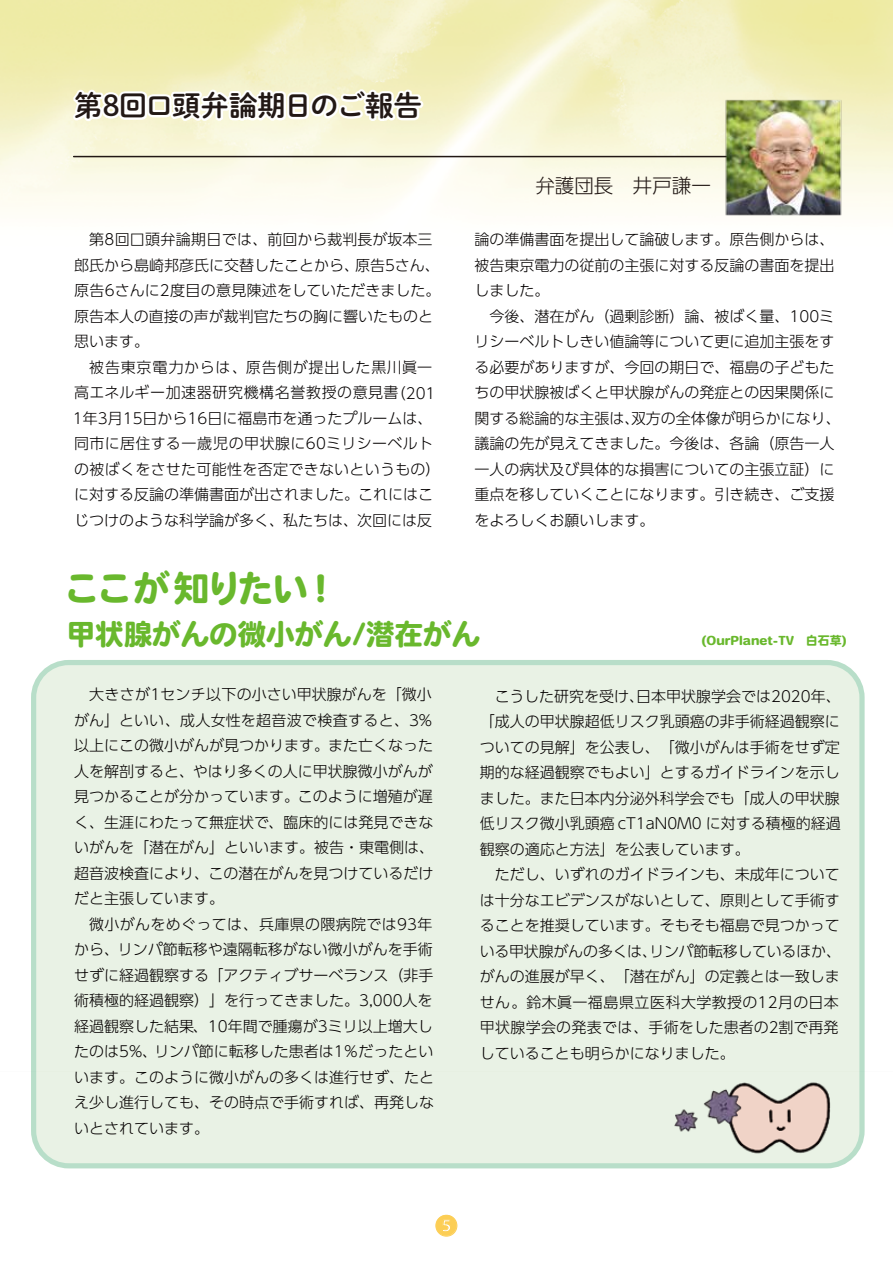
<style>
.page{position:relative;width:893px;height:1263px;background:#fff}
.page>*{position:absolute;margin:0;border:0;box-sizing:border-box;transform-origin:0 0}
.t1{font:36px "Heisei Maru Go Std W8";letter-spacing:-.06em;color:#69b82d}
.t2{font:28.5px "Heisei Maru Go Std W8";color:#69b82d}
.t3{font:28.5px "DNP Shuei M Go Std B";letter-spacing:-.015em;color:#221815}
.t4{font:22.5px "Koz Go Pr 6 N";color:#fcce55}
.t5{font:300 19.5px "UD Shin Go Pr 6 N";color:#221815}
.t6{font:300 15px/25.5px "UD Shin Go Pr 6 N";color:#040000}
.t7{font:300 15px/25.5px "UD Shin Go Pr 6 N";letter-spacing:.02em;color:#040000}
.t8{font:12px "Heisei Maru Go Std W8";color:#69b82d}
</style>
<div class="page">
<img style="left:0;top:0;width:859px;height:682px">
<svg style="left:436px;top:1215px;width:21px;height:21px"></svg>
<hr style="left:74px;top:156px;width:668px;height:1px;background:#221815">
<svg style="left:69px;top:76px;width:357px;height:67px"></svg>
<img style="left:600px;top:0;width:293px;height:443px">
<img style="left:0;top:14px;width:15px;height:381px">
<div style="left:34px;top:662px;width:828px;height:504px;background:#e9f2e5;border-radius:35px"></div>
<div style="left:31px;top:660px;width:834px;height:508px;border:5px solid #008b3e;border-radius:35px"></div>
<img style="left:807px;top:991px;width:58px;height:178px">
<img style="left:606px;top:1082px;width:201px;height:87px">
<img style="left:31px;top:948px;width:16px;height:214px">
<h2 class="t3" style="left:74px;top:84px;width:349px">第8回口頭弁論期日のご報告</h2>
<p class="t6" style="left:74px;top:226px;width:368px;text-indent:15px">第8回口頭弁論期日では、前回から裁判長が坂本三郎氏から島崎邦彦氏に交替したことから、原告5さん、原告6さんに2度目の意見陳述をしていただきました。原告本人の直接の声が裁判官たちの胸に響いたものと思います。</p>
<p class="t7" style="left:73px;top:354px;width:369px;text-indent:16px">被告東京電力からは、原告側が提出した黒川眞一高エネルギー加速器研究機構名誉教授の意見書<br>1年3月15日から16日に福島市を通ったプルームは、同市に居住する一歳児の甲状腺に60ミリシーベルトの被ばくをさせた可能性を否定できないというもの）に対する反論の準備書面が出されました。これにはこじつけのような科学論が多く、私たちは、次回には反</p>
<p class="t6" style="left:391px;top:380px;width:46px">（201</p>
<h1 class="t1" style="left:64px;top:569px;width:276px">ここが知りたい！</h1>
<h3 class="t5" style="left:535px;top:170px;width:177px">弁護団長　井戸謙一</h3>
<p class="t6" style="left:474px;top:226px;width:368px">論の準備書面を提出して論破します。原告側からは、被告東京電力の従前の主張に対する反論の書面を提出しました。<br>　今後、潜在がん（過剰診断）論、被ばく量、100ミリシーベルトしきい値論等について更に追加主張をする必要がありますが、今回の期日で、福島の子どもたちの甲状腺被ばくと甲状腺がんの発症との因果関係に関する総論的な主張は、双方の全体像が明らかになり、議論の先が見えてきました。今後は、各論（原告一人一人の病状及び具体的な損害についての主張立証）に重点を移していくことになります。引き続き、ご支援をよろしくお願いします。</p>
<h2 class="t2" style="left:67px;top:618px;width:415px">甲状腺がんの微小がん/潜在がん</h2>
<p class="t8" style="left:701px;top:633px;width:147px">(OurPlanet-TV　白石草)</p>
<p class="t6" style="left:74px;top:681px;width:362px;text-indent:15px">大きさが1センチ以下の小さい甲状腺がんを「微小がん」といい、成人女性を超音波で検査すると、3%以上にこの微小がんが見つかります。また亡くなった人を解剖すると、やはり多くの人に甲状腺微小がんが見つかることが分かっています。このように増殖が遅く、生涯にわたって無症状で、臨床的には発見できないがんを「潜在がん」といいます。被告・東電側は、超音波検査により、この潜在がんを見つけているだけだと主張しています。</p>
<p class="t6" style="left:74px;top:911px;width:362px;text-indent:15px">微小がんをめぐっては、兵庫県の隈病院では93年から、リンパ節転移や遠隔転移がない微小がんを手術せずに経過観察する「アクティブサーベランス（非手術積極的経過観察）」を行ってきました。3,000人を経過観察した結果、10年間で腫瘍が3ミリ以上増大したのは5%、リンパ節に転移した患者は1％だったといいます。このように微小がんの多くは進行せず、たとえ少し進行しても、その時点で手術すれば、再発しないとされています。</p>
<p class="t6" style="left:480px;top:683px;width:363px;text-indent:15px">こうした研究を受け、日本甲状腺学会では2020年、「成人の甲状腺超低リスク乳頭癌の非手術経過観察についての見解」を公表し、「微小がんは手術をせず定期的な経過観察でもよい」とするガイドラインを示しました。また日本内分泌外科学会でも「成人の甲状腺低リスク微小乳頭癌 cT1aN0M0 に対する積極的経過観察の適応と方法」を公表しています。<br>　ただし、いずれのガイドラインも、未成年については十分なエビデンスがないとして、原則として手術することを推奨しています。そもそも福島で見つかっている甲状腺がんの多くは、リンパ節転移しているほか、がんの進展が早く、「潜在がん」の定義とは一致しません。鈴木眞一福島県立医科大学教授の12月の日本甲状腺学会の発表では、手術をした患者の2割で再発していることも明らかになりました。</p>
<h3 class="t4" style="left:435px;top:1213px;width:24px">❺</h3>
</div>
